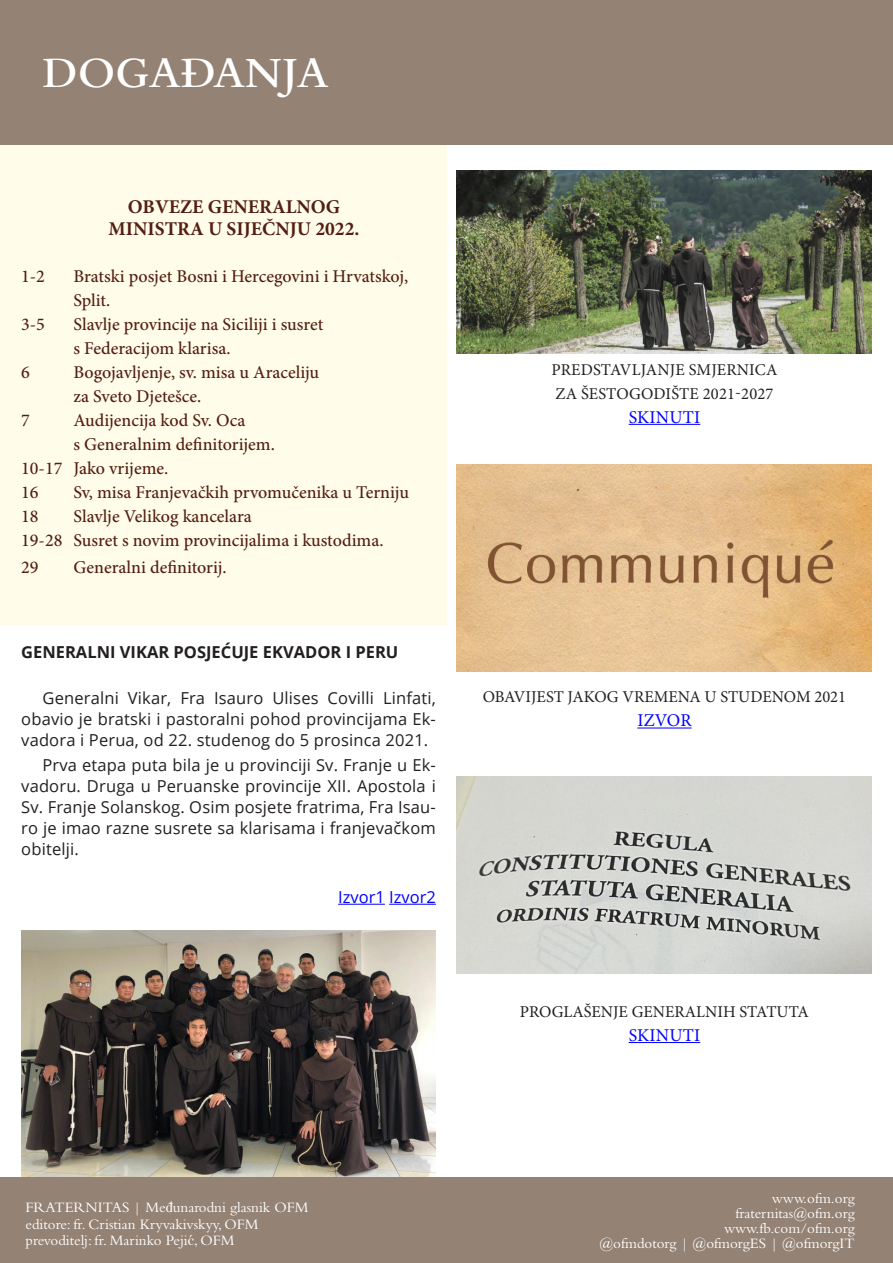
<style>
.page{position:relative;width:893px;height:1263px;background:#fff}
.page>*{position:absolute;margin:0;border:0;box-sizing:border-box;transform-origin:0 0}
.t1{font:600 45px "Bembo Std";color:#fff}
.Fraternitas_MG_Agend{font:700 19.5px/22.5px "Minion Pro";color:#541e13;text-align:center}
.Fraternitas_MG_Agend-2{font:500 18px "Minion Pro";color:#541e13}
.t2{font:18px "Minion Pro";letter-spacing:.01em;color:#00f}
.Fraternitas_Next_Pag{font:16.5px/21px "Open Sans";letter-spacing:.01em;color:#231f20;text-align:justify}
.t3{font:16.5px "Minion Pro";color:#231f20}
.Fraternitas_Next_Pag-2{font:700 16.5px "Open Sans";color:#231f20}
.Fraternitas_Next_Pag-3{font:16.5px "Open Sans";color:#00f}
.t4{font:15px/15px "Bembo Std";color:#fff;text-align:right}
.s1{font-family:"Bodoni Svty Two ITCTT"}
</style>
<div class="page">
<div style="left:0;top:1177px;width:893px;height:86px;background:#948274"></div>
<img style="left:457px;top:776px;width:414px;height:197px">
<img style="left:457px;top:464px;width:414px;height:207px">
<img style="left:457px;top:170px;width:415px;height:183px">
<img style="left:21px;top:930px;width:415px;height:247px">
<hr style="left:629px;top:1042px;width:71px;height:1px;background:#00f">
<hr style="left:637px;top:727px;width:55px;height:1px;background:#00f">
<hr style="left:629px;top:424px;width:71px;height:1px;background:#00f">
<hr style="left:338px;top:904px;width:47px;height:1px;background:#00f">
<hr style="left:389px;top:904px;width:47px;height:1px;background:#00f">
<div style="left:0;top:145px;width:446px;height:481px;background:#fffde9"></div>
<div style="left:0;top:0;width:893px;height:144px;background:#948274"></div>
<p class="t1" style="left:43px;top:48px;width:288px">DOGAĐANJA</p>
<p class="Fraternitas_MG_Agend" style="left:108px;top:195px;width:252px">OBVEZE GENERALNOG<br>MINISTRA U SIJEČNJU 2022.</p>
<p class="Fraternitas_MG_Agend-2" style="left:21px;top:264px;width:25px">1-2</p>
<p class="Fraternitas_MG_Agend-2" style="left:73px;top:264px;width:336px">Bratski posjet Bosni i Hercegovini i Hrvatskoj,</p>
<p class="Fraternitas_MG_Agend-2" style="left:73px;top:288px;width:39px">Split.</p>
<p class="Fraternitas_MG_Agend-2" style="left:21px;top:312px;width:25px">3-5</p>
<p class="Fraternitas_MG_Agend-2" style="left:73px;top:312px;width:251px">Slavlje provincije na Siciliji i susret</p>
<p class="Fraternitas_MG_Agend-2" style="left:73px;top:336px;width:159px">s Federacijom klarisa.</p>
<p class="Fraternitas_MG_Agend-2" style="left:21px;top:360px;width:10px">6</p>
<p class="Fraternitas_MG_Agend-2" style="left:73px;top:360px;width:247px">Bogojavljenje, sv. misa u Araceliju</p>
<p class="Fraternitas_MG_Agend-2" style="left:73px;top:384px;width:129px">za Sveto Djetešce.</p>
<p class="Fraternitas_MG_Agend-2" style="left:21px;top:408px;width:10px">7</p>
<p class="Fraternitas_MG_Agend-2" style="left:73px;top:408px;width:173px">Audijencija kod Sv. Oca</p>
<p class="Fraternitas_MG_Agend-2" style="left:73px;top:432px;width:203px">s Generalnim definitorijem.</p>
<p class="Fraternitas_MG_Agend-2" style="left:21px;top:456px;width:148px">10-17 Jako vrijeme.</p>
<p class="Fraternitas_MG_Agend-2" style="left:21px;top:480px;width:19px">16</p>
<p class="Fraternitas_MG_Agend-2" style="left:73px;top:480px;width:337px">Sv, misa Franjevačkih prvomučenika u Terniju</p>
<p class="Fraternitas_MG_Agend-2" style="left:21px;top:504px;width:19px">18</p>
<p class="Fraternitas_MG_Agend-2" style="left:73px;top:504px;width:180px">Slavlje Velikog kancelara</p>
<p class="Fraternitas_MG_Agend-2" style="left:21px;top:528px;width:364px">19-28 Susret s novim provincijalima i kustodima.</p>
<p class="Fraternitas_MG_Agend-2" style="left:21px;top:555px;width:19px">29</p>
<p class="Fraternitas_MG_Agend-2" style="left:73px;top:555px;width:155px">Generalni definitorij.</p>
<p class="Fraternitas_Next_Pag-2" style="left:21px;top:640px;width:379px">GENERALNI VIKAR POSJEĆUJE EKVADOR I PERU</p>
<p class="Fraternitas_Next_Pag" style="left:21px;top:687px;width:416px;text-indent:21px">Generalni Vikar, Fra Isauro Ulises Covilli Linfati, obavio je bratski i pastoralni pohod provincijama Ek&shy;vadora i Perua, od 22. studenog do 5 prosinca 2021.</p>
<p class="Fraternitas_Next_Pag" style="left:21px;top:754px;width:416px;text-indent:21px">Prva etapa puta bila je u provinciji Sv. Franje u Ek&shy;vadoru. Druga u Peruanske provincije XII. Apostola i Sv. Franje Solanskog. Osim posjete fratrima, Fra Isau&shy;ro je imao razne susrete sa klarisama i franjevačkom obitelji.</p>
<p class="Fraternitas_Next_Pag-3" style="left:338px;top:886px;width:99px">Izvor1 Izvor2</p>
<p class="t3" style="left:551px;top:358px;width:227px">PREDSTAVLJANJE SMJERNICA</p>
<p class="t3" style="left:555px;top:382px;width:220px">ZA ŠESTOGODIŠTE 2021-2027</p>
<p class="t2" style="left:629px;top:405px;width:73px">SKINUTI</p>
<p class="t3" style="left:483px;top:686px;width:365px">OBAVIJEST JAKOG VREMENA U STUDENOM 2021</p>
<p class="t2" style="left:637px;top:708px;width:56px">IZVOR</p>
<p class="t3" style="left:520px;top:1000px;width:291px">PROGLAŠENJE GENERALNIH STATUTA</p>
<p class="t2" style="left:629px;top:1023px;width:73px">SKINUTI</p>
<p class="t4" style="left:26px;top:1200px;width:285px">FRATERNITAS | Me<span class="s1">đ</span>unarodni glasnik OFM</p>
<p class="t4" style="left:26px;top:1216px;width:235px">editore: fr. Cristian Kryvakivskyy, OFM</p>
<p class="t4" style="left:26px;top:1233px;width:211px">prevoditelj: fr. Marinko Peji<span class="s1">ć,</span> OFM</p>
<p class="t4" style="left:599px;top:1190px;width:257px">www.ofm.org<br>fraternitas@ofm.org<br>www.fb.com/ofm.org<br>@ofmdotorg | @ofmorgES | @ofmorgIT</p>
</div>
